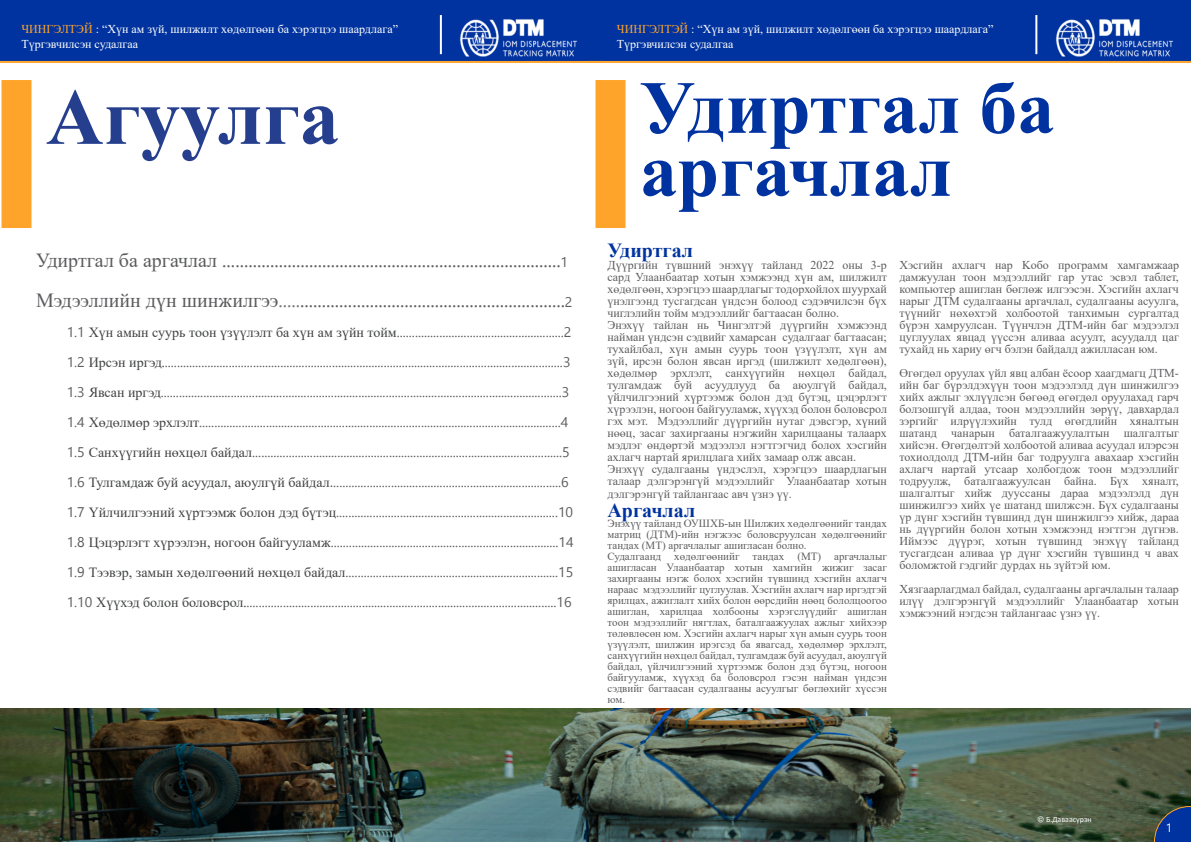
<style>
.page{position:relative;width:1191px;height:842px;background:#fff}
.page>*{position:absolute;margin:0;border:0;box-sizing:border-box;transform-origin:0 0}
.t1{font:700 80px "Times New Roman";color:#253f8e}
.t2{font:700 75px/63px "Times New Roman";color:#0033a0}
.t3{font:20px "Nirmala UI";color:#5c5d5f}
.t4{font:700 20px "Times New Roman";color:#0033a0}
.t5{font:14px "Nirmala UI";color:#5c5d5f}
.t6{font:12px/12px "Times New Roman";color:#5d5d60;text-align:justify}
.t7{font:12px/15px "Times New Roman";color:#fff}
.t8{font:12px "Nirmala UI";color:#fff}
.t9{font:11px/11px "Times New Roman";color:#5d5d60;text-align:justify}
.t10{font:8px "Calibri";color:#fff}
.s1{color:#ffa42a}
.s2{font-family:"Times New Roman"}
.s3{font-size:14px}
.s4{font-family:"Times New Roman";color:#5c5c5f}
.s5{color:#757679}
.s6{font-family:"Times New Roman";color:#414243}
.s7{color:#414243}
.s8{font-family:"Gill Sans"}
</style>
<div class="page">
<div style="left:0;top:0;width:607px;height:61px;background:#0033a0"></div>
<div style="left:583px;top:0;width:608px;height:61px;background:#0033a0"></div>
<img style="left:459px;top:19px;width:119px;height:38px">
<img style="left:1055px;top:19px;width:119px;height:38px">
<hr style="left:440px;top:15px;width:2px;height:39px;background:#fff">
<hr style="left:1035px;top:15px;width:2px;height:39px;background:#fff">
<hr style="left:0;top:61px;width:604px;height:2px;background:#ffa42a">
<hr style="left:587px;top:61px;width:604px;height:2px;background:#ffa42a">
<img style="left:0;top:708px;width:1191px;height:134px">
<div style="left:595px;top:80px;width:30px;height:148px;background:#ffa42a"></div>
<div style="left:2px;top:80px;width:30px;height:148px;background:#ffa42a"></div>
<svg style="left:1153px;top:805px;width:38px;height:37px"></svg>
<p class="t7" style="left:21px;top:21px;width:378px"><span class="s1">ЧИНГЭЛТЭЙ</span> : “Хүн ам зүй, шилжилт хөдөлгөөн ба хэрэгцээ шаардлага”<br>Түргэвчилсэн судалгаа</p>
<p class="t7" style="left:617px;top:21px;width:378px"><span class="s1">ЧИНГЭЛТЭЙ</span> : “Хүн ам зүй, шилжилт хөдөлгөөн ба хэрэгцээ шаардлага”<br>Түргэвчилсэн судалгаа</p>
<p class="t2" style="left:640px;top:74px;width:416px">Удиртгал ба аргачлал</p>
<p class="t1" style="left:46px;top:59px;width:295px">Агуулга</p>
<p class="t3" style="left:36px;top:243px;width:533px"><span class="s2">Удиртгал ба аргачлал</span> ..............................................................................<span class="s3">1</span></p>
<p class="t3" style="left:36px;top:283px;width:538px"><span class="s4">Мэдээллийн дүн шинжилгээ</span><span class="s5">.....</span>.............................................................<span class="s3">2</span></p>
<p class="t5" style="left:67px;top:320px;width:506px">1.1 <span class="s6">Хүн амын суурь тоон үзүүлэлт ба хүн ам зүйн тойм</span>.......................................................2</p>
<p class="t5" style="left:67px;top:350px;width:505px">1.2 <span class="s6">Ирсэн иргэд</span><span class="s7">.</span>...................................................................................................................................3</p>
<p class="t5" style="left:67px;top:380px;width:504px">1.3 <span class="s6">Явсан иргэд</span>....................................................................................................................................3</p>
<p class="t5" style="left:67px;top:410px;width:503px">1.4 <span class="s6">Xөдөлмөр эрxлэлт</span>.......................................................................................................................4</p>
<p class="t5" style="left:67px;top:440px;width:504px">1.5 <span class="s6">Санxүүгийн нөxцөл байдал</span>......................................................................................................5</p>
<p class="t5" style="left:67px;top:470px;width:503px">1.6 <span class="s6">Тулгамдаж буй асуудал, аюулгүй байдал.</span>...........................................................................6</p>
<p class="t5" style="left:67px;top:500px;width:508px">1.7 <span class="s6">Үйлчилгээний xүртээмж болон дэд бүтэц</span>.........................................................................10</p>
<p class="t5" style="left:67px;top:530px;width:508px">1.8 <span class="s6">Цэцэрлэгт хүрээлэн, ногоон байгууламж</span>...........................................................................14</p>
<p class="t5" style="left:67px;top:560px;width:508px">1.9 <span class="s6">Тээвэр, замын хөдөлгөөний нөхцөл байдал</span>......................................................................15</p>
<p class="t5" style="left:67px;top:590px;width:506px">1.10 <span class="s6">Хүүхэд болон боловсрол</span><span class="s7">.</span>......................................................................................................16</p>
<p class="t4" style="left:607px;top:235px;width:87px">Удиртгал</p>
<p class="t6" style="left:607px;top:259px;width:281px">Дүүргийн түвшний энэхүү тайланд 2022 оны 3-р сард Улаанбаатар хотын хэмжээнд хүн ам, шилжилт хөдөлгөөн, хэрэгцээ шаардлагыг тодорхойлох шуурхай үнэлгээнд тусгагдсан үндсэн болоод сэдэвчилсэн бүх чиглэлийн тойм мэдээллийг багтаасан болно.</p>
<p class="t6" style="left:607px;top:319px;width:281px">Энэхүү тайлан нь Чингэлтэй дүүргийн хэмжээнд найман үндсэн сэдвийг хамарсан судалгааг багтаасан; тухайлбал, хүн амын суурь тоон үзүүлэлт, хүн ам зүй, ирсэн болон явсан иргэд (шилжилт хөдөлгөөн), хөдөлмөр эрхлэлт, санхүүгийн нөхцөл байдал, тулгамдаж буй асуудлууд ба аюулгүй байдал, үйлчилгээний хүртээмж болон дэд бүтэц, цэцэрлэгт хүрээлэн, ногоон байгууламж, хүүхэд болон боловсрол гэх мэт. Мэдээллийг дүүргийн нутаг дэвсгэр, хүний нөөц, засаг захиргааны нэгжийн харилцааны талаарх мэдлэг өндөртэй мэдээлэл нэгтгэгчид болох хэсгийн ахлагч нартай ярилцлага хийх замаар олж авсан.</p>
<p class="t6" style="left:607px;top:463px;width:281px;line-height:12.5px">Энэхүү судалгааны үндэслэл, хэрэгцээ шаардлагын талаар дэлгэрэнгүй мэдээллийг Улаанбаатар хотын дэлгэрэнгүй тайлангаас авч үзнэ үү.</p>
<p class="t4" style="left:607px;top:495px;width:89px">Аргачлал</p>
<p class="t9" style="left:607px;top:518px;width:281px">Энэхүү тайланд ОУШХБ-ын Шилжих хөдөлгөөнийг тандах матриц (ДТМ)-ийн нэгжээс боловсруулсан хөдөлгөөнийг тандах (MT) аргачлалыг ашигласан болно.</p>
<p class="t9" style="left:607px;top:551px;width:281px">Судалгаанд хөдөлгөөнийг тандах (MT) аргачлалыг ашигласан Улаанбаатар хотын хамгийн жижиг засаг захиргааны нэгж болох хэсгийн түвшинд хэсгийн ахлагч нараас мэдээллийг цуглуулав. Хэсгийн ахлагч нар иргэдтэй ярилцах, ажиглалт хийх болон өөрсдийн нөөц бололцоогоо ашиглан, харилцаа холбооны хэрэгслүүдийг ашиглан тоон мэдээллийг нягтлах, баталгаажуулах ажлыг хийхээр төлөвлөсөн юм. Хэсгийн ахлагч нарыг хүн амын суурь тоон үзүүлэлт, шилжин ирэгсэд ба явагсад, хөдөлмөр эрхлэлт, санхүүгийн нөхцөл байдал, тулгамдаж буй асуудал, аюулгүй байдал, үйлчилгээний хүртээмж болон дэд бүтэц, ногоон байгууламж, хүүхэд ба боловсрол гэсэн найман үндсэн сэдвийг багтаасан судалгааны асуулгыг бөглөхийг хүссэн юм.</p>
<p class="t6" style="left:899px;top:259px;width:281px">Хэсгийн ахлагч нар Koбo программ хамгамжаар дамжуулан тоон мэдээллийг гар утас эсвэл таблет, компьютер ашиглан бөглөж илгээсэн. Хэсгийн ахлагч нарыг ДТМ судалгааны аргачлал, судалгааны асуулга, түүнийг нөхөхтэй холбоотой танхимын сургалтад бүрэн хамруулсан. Түүнчлэн ДТМ-ийн баг мэдээлэл цуглуулах явцад үүссэн аливаа асуулт, асуудалд цаг тухайд нь хариу өгч бэлэн байдалд ажилласан юм.</p>
<p class="t6" style="left:899px;top:367px;width:281px">Өгөгдөл оруулах үйл явц албан ёсоор хаагдмагц ДТМ&shy;ийн баг бүрэлдэхүүн тоон мэдээлэлд дүн шинжилгээ хийх ажлыг эхлүүлсэн бөгөөд өгөгдөл оруулахад гарч болзошгүй алдаа, тоон мэдээллийн зөрүү, давхардал зэргийг илрүүлэхийн тулд өгөгдлийн хяналтын шатанд чанарын баталгаажуулалтын шалгалтыг хийсэн. Өгөгдөлтэй холбоотой аливаа асуудал илэрсэн тохиолдолд ДТМ-ийн баг тодруулга авахаар хэсгийн ахлагч нартай утсаар холбогдож тоон мэдээллийг тодруулж, баталгаажуулсан байна. Бүх хяналт, шалгалтыг хийж дууссаны дараа мэдээлэлд дүн шинжилгээ хийх үе шатанд шилжсэн. Бүх судалгааны үр дүнг хэсгийн түвшинд дүн шинжилгээ хийж, дараа нь дүүргийн болон хотын хэмжээнд нэгтгэн дүгнэв.<br>Иймээс дүүрэг, хотын түвшинд энэхүү тайланд тусгагдсан аливаа үр дүнг хэсгийн түвшинд ч авах боломжтой гэдгийг дурдах нь зүйтэй юм.</p>
<p class="t6" style="left:899px;top:583px;width:281px">Хязгаарлагдмал байдал, судалгааны аргачлалын талаар илүү дэлгэрэнгүй мэдээллийг Улаанбаатар хотын хэмжээний нэгдсэн тайлангаас үзнэ үү.</p>
<p class="t10" style="left:1038px;top:814px;width:55px"><span class="s8">©</span> Б.Даваасүрэн</p>
<p class="t8" style="left:1166px;top:818px;width:8px">1</p>
</div>
